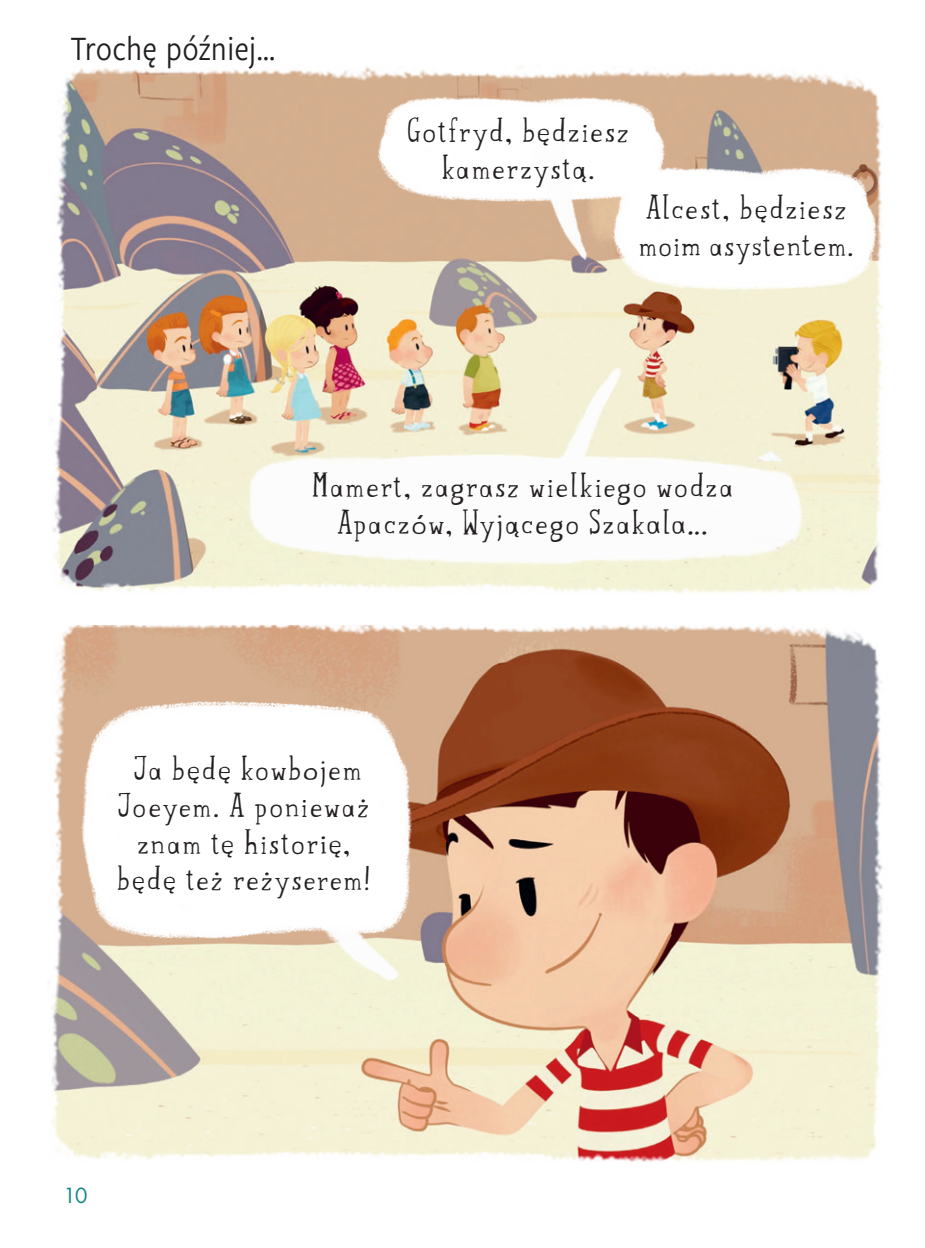
<style>
.page{position:relative;width:925px;height:1248px;background:#fff}
.page>*{position:absolute;margin:0;border:0;box-sizing:border-box;transform-origin:0 0}
.t1{font:35.4px "Freight Sans Cnd Pro";color:#231f20}
.t2{font:34.8px/36.6px "Mr Lucky Fill";letter-spacing:-.005em;color:#231f20;text-align:center;scale:1.16 1}
.t3{font:22.8px "Futura PT";color:#168783}
</style>
<div class="page">
<img style="left:51px;top:65px;width:832px;height:527px">
<img style="left:51px;top:625px;width:832px;height:537px">
<img style="left:356px;top:91px;width:325px;height:113px">
<img style="left:520px;top:104px;width:72px;height:173px">
<img style="left:592px;top:160px;width:291px;height:133px">
<img style="left:228px;top:431px;width:611px;height:162px">
<div style="left:214px;top:960px;width:198px;height:55px;background:#f3f3d6"></div>
<img style="left:51px;top:678px;width:393px;height:282px">
<img style="left:519px;top:354px;width:112px;height:198px">
<p class="t1" style="left:71px;top:24px;width:206px">Trochę później…</p>
<p class="t2" style="left:407px;top:111px;width:194px">Gotfryd, będziesz kamerzystą.</p>
<p class="t2" style="left:638px;top:188px;width:188px;text-align:left">Alcest, będziesz moim asystentem.</p>
<p class="t2" style="left:311px;top:466px;width:366px">Mamert, zagrasz wielkiego wodza<br>Apaczów, Wyjącego Szakala…</p>
<p class="t2" style="left:117px;top:749px;width:221px">Ja będę kowbojem<br>Joeyem. A ponieważ znam tę historię, będę też reżyserem!</p>
<p class="t3" style="left:63px;top:1181px;width:26px">10</p>
</div>
